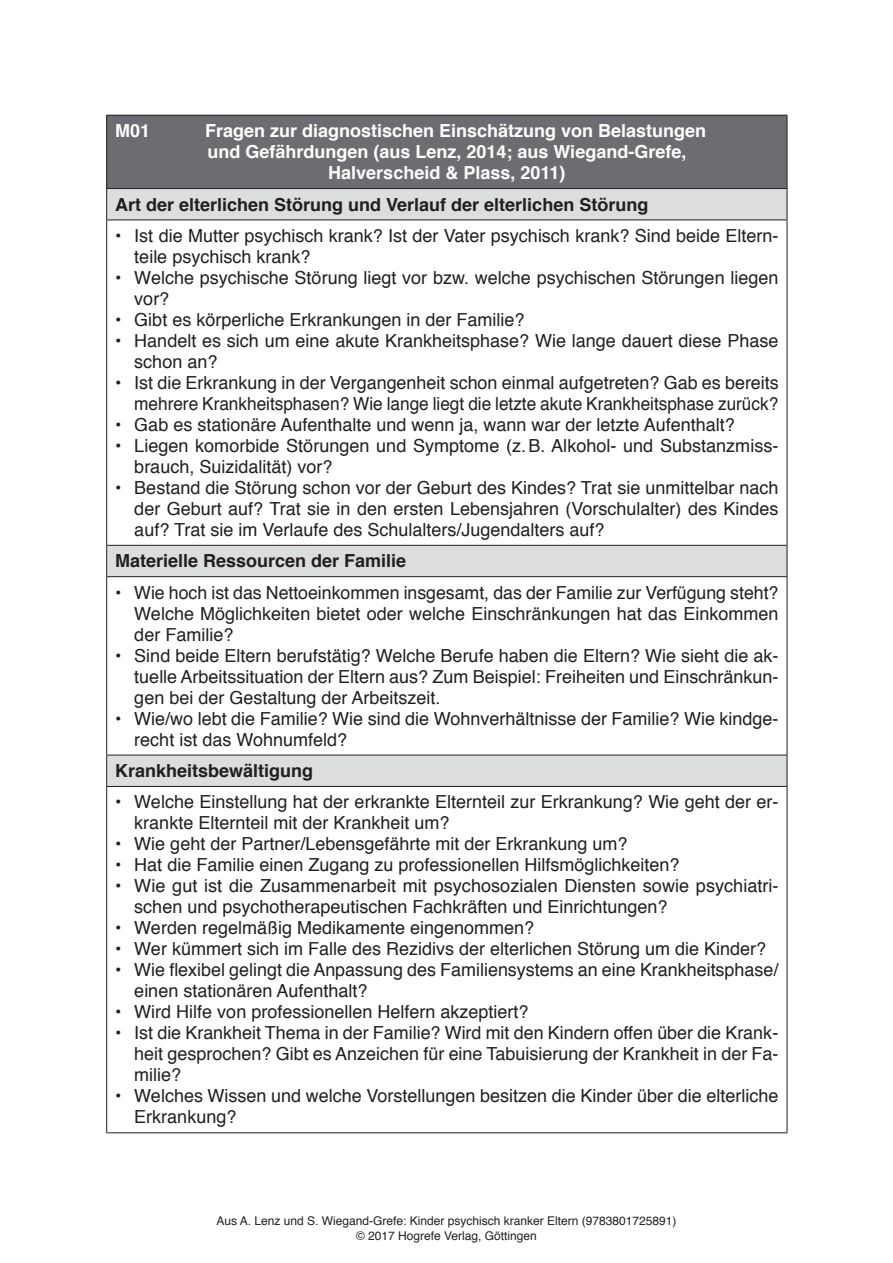
<style>
.page{position:relative;width:893px;height:1263px;background:#fff}
.page>*{position:absolute;margin:0;border:0;box-sizing:border-box;transform-origin:0 0}
.t1{font:18px/21px "Helvetica";color:#231f20}
.t2{font:700 18px "Helvetica";color:#fff}
.t3{font:700 18px "Helvetica";color:#231f20}
.t4{font:12px/15px "Helvetica";color:#231f20;text-align:center}
</style>
<div class="page">
<div style="left:107px;top:115px;width:680px;height:74px;background:#6c6d70"></div>
<svg style="left:107px;top:189px;width:680px;height:597px"></svg>
<hr style="left:106px;top:115px;width:681px;height:1px;background:#231f20">
<hr style="left:106px;top:116px;width:1px;height:72px;background:#231f20">
<hr style="left:787px;top:116px;width:1px;height:72px;background:#231f20">
<hr style="left:106px;top:188px;width:681px;height:1px;background:#231f20">
<hr style="left:106px;top:189px;width:1px;height:31px;background:#231f20">
<hr style="left:787px;top:189px;width:1px;height:31px;background:#231f20">
<hr style="left:106px;top:220px;width:681px;height:1px;background:#231f20">
<hr style="left:106px;top:220px;width:1px;height:325px;background:#231f20">
<hr style="left:787px;top:220px;width:1px;height:325px;background:#231f20">
<hr style="left:106px;top:545px;width:681px;height:1px;background:#231f20">
<hr style="left:106px;top:546px;width:1px;height:30px;background:#231f20">
<hr style="left:787px;top:546px;width:1px;height:30px;background:#231f20">
<hr style="left:106px;top:576px;width:681px;height:1px;background:#231f20">
<hr style="left:106px;top:577px;width:1px;height:178px;background:#231f20">
<hr style="left:787px;top:577px;width:1px;height:178px;background:#231f20">
<hr style="left:106px;top:755px;width:681px;height:1px;background:#231f20">
<hr style="left:106px;top:755px;width:1px;height:31px;background:#231f20">
<hr style="left:787px;top:755px;width:1px;height:31px;background:#231f20">
<hr style="left:106px;top:786px;width:681px;height:1px;background:#231f20">
<hr style="left:106px;top:787px;width:1px;height:345px;background:#231f20">
<hr style="left:787px;top:787px;width:1px;height:345px;background:#231f20">
<hr style="left:106px;top:1132px;width:681px;height:1px;background:#231f20">
<p class="t2" style="left:115px;top:116px;width:37px">M01</p>
<p class="t2" style="left:205px;top:116px;width:503px">Fragen zur diagnostischen Einschätzung von Belastungen</p>
<p class="t2" style="left:207px;top:137px;width:480px">und Gefährdungen (aus Lenz, 2014; aus Wiegand-Grefe,</p>
<p class="t2" style="left:328px;top:158px;width:239px">Halverscheid &amp; Plass, 2011)</p>
<p class="t3" style="left:115px;top:190px;width:535px">Art der elterlichen Störung und Verlauf der elterlichen Störung</p>
<p class="t1" style="left:134px;top:226px;width:646px;text-indent:-19px">• Ist die Mutter psychisch krank? Ist der Vater psychisch krank? Sind beide Eltern&shy;teile psychisch krank?</p>
<p class="t1" style="left:134px;top:268px;width:646px;text-indent:-19px">• Welche psychische Störung liegt vor bzw. welche psychischen Störungen liegen vor?</p>
<p class="t1" style="left:115px;top:310px;width:411px">• Gibt es körperliche Erkrankungen in der Familie?</p>
<p class="t1" style="left:134px;top:331px;width:646px;text-indent:-19px">• Handelt es sich um eine akute Krankheitsphase? Wie lange dauert diese Phase schon an?</p>
<p class="t1" style="left:115px;top:373px;width:665px;text-align:right">• Ist die Erkrankung in der Vergangenheit schon einmal aufgetreten? Gab es bereits mehrere Krankheitsphasen? Wie lange liegt die letzte akute Krankheitsphase zurück?</p>
<p class="t1" style="left:115px;top:415px;width:621px">• Gab es stationäre Aufenthalte und wenn ja, wann war der letzte Aufenthalt?</p>
<p class="t1" style="left:134px;top:436px;width:646px;text-indent:-19px">• Liegen komorbide Störungen und Symptome (z.B. Alkohol- und Substanzmiss&shy;brauch, Suizidalität) vor?</p>
<p class="t1" style="left:134px;top:478px;width:646px;text-align:justify;text-indent:-19px">• Bestand die Störung schon vor der Geburt des Kindes? Trat sie unmittelbar nach der Geburt auf? Trat sie in den ersten Lebensjahren (Vorschulalter) des Kindes auf? Trat sie im Verlaufe des Schulalters/Jugendalters auf?</p>
<p class="t3" style="left:115px;top:546px;width:293px">Materielle Ressourcen der Familie</p>
<p class="t1" style="left:134px;top:582px;width:646px;text-align:justify;text-indent:-19px">• Wie hoch ist das Nettoeinkommen insgesamt, das der Familie zur Verfügung steht?<br>Welche Möglichkeiten bietet oder welche Einschränkungen hat das Einkommen der Familie?</p>
<p class="t1" style="left:134px;top:645px;width:646px;text-align:justify;text-indent:-19px">• Sind beide Eltern berufstätig? Welche Berufe haben die Eltern? Wie sieht die ak&shy;tuelle Arbeitssituation der Eltern aus? Zum Beispiel: Freiheiten und Einschränkun&shy;gen bei der Gestaltung der Arbeitszeit.</p>
<p class="t1" style="left:134px;top:708px;width:646px;text-indent:-19px">• Wie/wo lebt die Familie? Wie sind die Wohnverhältnisse der Familie? Wie kindge&shy;recht ist das Wohnumfeld?</p>
<p class="t3" style="left:115px;top:756px;width:200px">Krankheitsbewältigung</p>
<p class="t1" style="left:134px;top:792px;width:646px;text-indent:-19px">• Welche Einstellung hat der erkrankte Elternteil zur Erkrankung? Wie geht der er&shy;krankte Elternteil mit der Krankheit um?</p>
<p class="t1" style="left:115px;top:834px;width:514px">• Wie geht der Partner/Lebensgefährte mit der Erkrankung um?</p>
<p class="t1" style="left:115px;top:855px;width:566px">• Hat die Familie einen Zugang zu professionellen Hilfsmöglichkeiten?</p>
<p class="t1" style="left:134px;top:876px;width:646px;text-indent:-19px">• Wie gut ist die Zusammenarbeit mit psychosozialen Diensten sowie psychiatri&shy;schen und psychotherapeutischen Fachkräften und Einrichtungen?</p>
<p class="t1" style="left:115px;top:918px;width:420px">• Werden regelmäßig Medikamente eingenommen?</p>
<p class="t1" style="left:115px;top:939px;width:652px">• Wer kümmert sich im Falle des Rezidivs der elterlichen Störung um die Kinder?</p>
<p class="t1" style="left:134px;top:960px;width:645px;text-indent:-19px">• Wie flexibel gelingt die Anpassung des Familiensystems an eine Krankheitsphase/ einen stationären Aufenthalt?</p>
<p class="t1" style="left:115px;top:1002px;width:415px">• Wird Hilfe von professionellen Helfern akzeptiert?</p>
<p class="t1" style="left:134px;top:1023px;width:646px;text-align:justify;text-indent:-19px">• Ist die Krankheit Thema in der Familie? Wird mit den Kindern offen über die Krank&shy;heit gesprochen? Gibt es Anzeichen für eine Tabuisierung der Krankheit in der Fa&shy;milie?</p>
<p class="t1" style="left:134px;top:1086px;width:646px;text-indent:-19px">• Welches Wissen und welche Vorstellungen besitzen die Kinder über die elterliche<br>Erkrankung?</p>
<p class="t4" style="left:216px;top:1214px;width:462px">Aus A. Lenz und S. Wiegand-Grefe: Kinder psychisch kranker Eltern (9783801725891) © 2017 Hogrefe Verlag, Göttingen</p>
</div>
